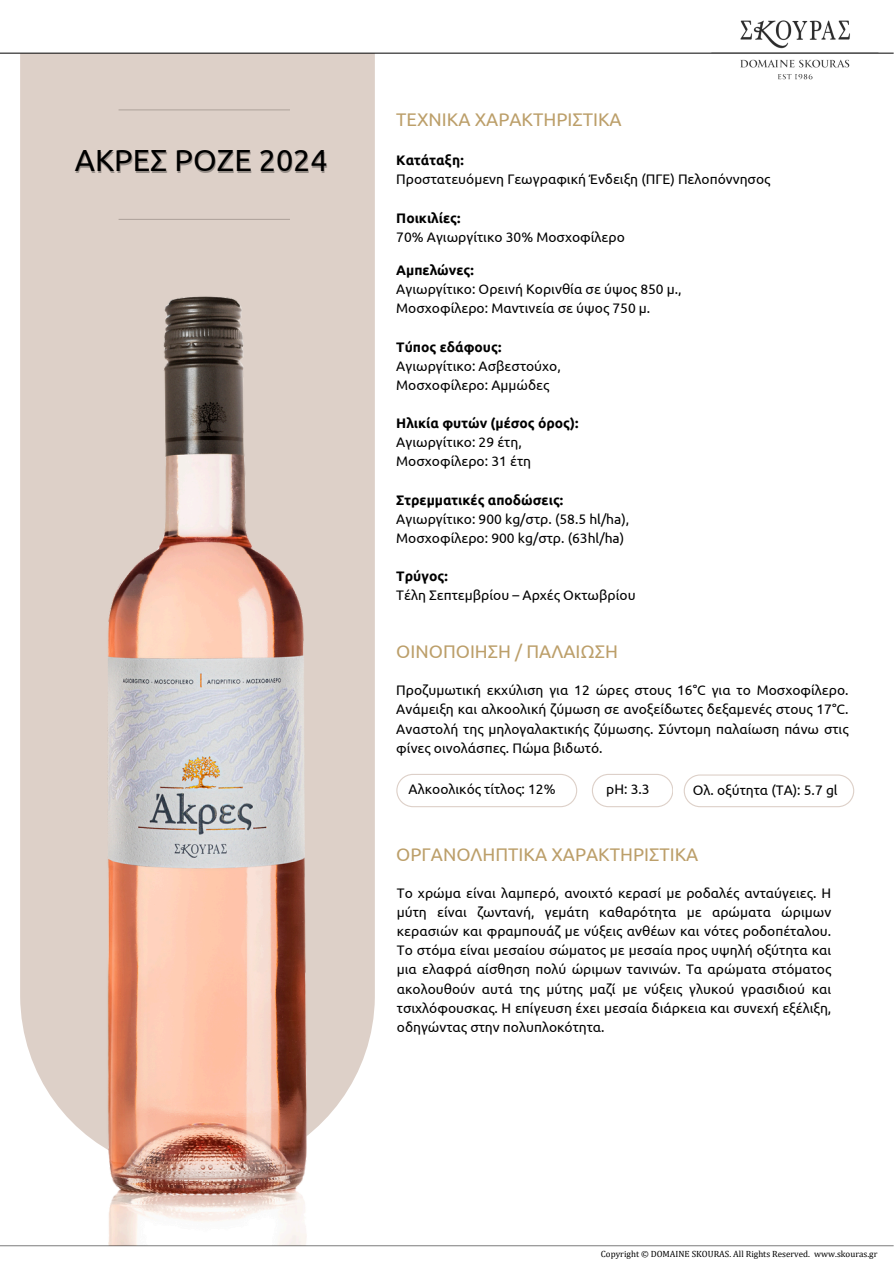
<style>
.page{position:relative;width:894px;height:1264px;background:#fff}
.page>*{position:absolute;margin:0;border:0;box-sizing:border-box;transform-origin:0 0}
.t1{font:30.45px "Ubuntu";color:#000}
.t2{font:18.3px "Ubuntu";color:#bc9f6a}
.t3{font:13.8px/19.2px "Ubuntu";color:#000}
.t4{font:9px "Cambria";color:#000}
.s1{font-weight:700}
</style>
<div class="page">
<div style="left:20px;top:54px;width:355px;height:1065px;background:#ddd0c8"></div>
<hr style="left:118px;top:219px;width:172px;height:1px;background:#4c423b">
<img style="left:695px;top:20px;width:198px;height:60px">
<hr style="left:118px;top:109px;width:172px;height:1px;background:#4c423b">
<hr style="left:0;top:53px;width:893px;height:1px;background:#000">
<svg style="left:396px;top:774px;width:181px;height:33px"></svg>
<svg style="left:683px;top:774px;width:171px;height:33px"></svg>
<svg style="left:592px;top:774px;width:80px;height:33px"></svg>
<img style="left:69px;top:263px;width:279px;height:982px">
<hr style="left:0;top:1245px;width:893px;height:1px;background:#000">
<h2 class="t2" style="left:396px;top:109px;width:227px">ΤΕΧΝΙΚΑ ΧΑΡΑΚΤΗΡΙΣΤΙΚΑ</h2>
<p class="t1" style="left:75px;top:143px;width:254px">ΑΚΡΕΣ ΡΟΖΕ 2024</p>
<p class="t3" style="left:396px;top:151px;width:375px"><span class="s1">Κατάταξη:<br></span>Προστατευόμενη Γεωγραφική Ένδειξη (ΠΓΕ) Πελοπόννησος</p>
<p class="t3" style="left:396px;top:208px;width:230px"><span class="s1">Ποικιλίες:<br></span>70% Αγιωργίτικο 30% Μοσχοφίλερο</p>
<h1 class="t3" style="left:396px;top:260px;width:287px"><span class="s1">Αμπελώνες:<br></span>Αγιωργίτικο: Ορεινή Κορινθία σε ύψος 850 μ.,<br>Μοσχοφίλερο: Μαντινεία σε ύψος 750 μ.</h1>
<p class="t3" style="left:396px;top:337px;width:166px"><span class="s1">Τύπος εδάφους:<br></span>Αγιωργίτικο: Ασβεστούχο,<br>Μοσχοφίλερο: Αμμώδες</p>
<h3 class="t3" style="left:396px;top:413px;width:184px"><span class="s1">Ηλικία φυτών (μέσος όρος):<br></span>Αγιωργίτικο: 29 έτη,<br>Μοσχοφίλερο: 31 έτη</h3>
<h3 class="t3" style="left:396px;top:490px;width:234px"><span class="s1">Στρεμματικές αποδώσεις:<br></span>Αγιωργίτικο: 900 kg/στρ. (58.5 hl/ha),<br>Μοσχοφίλερο: 900 kg/στρ. (63hl/ha)</h3>
<p class="t3" style="left:396px;top:566px;width:241px"><span class="s1">Τρύγος:<br></span>Τέλη Σεπτεμβρίου – Αρχές Οκτωβρίου</p>
<h2 class="t2" style="left:396px;top:640px;width:223px">ΟΙΝΟΠΟΙΗΣΗ / ΠΑΛΑΙΩΣΗ</h2>
<h3 class="t3" style="left:396px;top:680px;width:453px;text-align:justify">Προζυμωτική εκχύλιση για 12 ώρες στους 16°C για το Mοσχοφίλερο.<br>Ανάμειξη και αλκοολική ζύμωση σε ανοξείδωτες δεξαμενές στους 17°C.<br>Αναστολή της μηλογαλακτικής ζύμωσης. Σύντομη παλαίωση πάνω στις φίνες οινολάσπες. Πώμα βιδωτό.</h3>
<h3 class="t3" style="left:606px;top:779px;width:45px">pH: 3.3</h3>
<h3 class="t3" style="left:692px;top:780px;width:146px">Ολ. oξύτητα (TA): 5.7 gl</h3>
<h3 class="t3" style="left:408px;top:779px;width:148px">Αλκοολικός τίτλος: 12%</h3>
<h2 class="t2" style="left:396px;top:843px;width:303px">ΟΡΓΑΝΟΛΗΠΤΙΚΑ ΧΑΡΑΚΤΗΡΙΣΤΙΚΑ</h2>
<h3 class="t3" style="left:397px;top:883px;width:436px;text-align:justify">Το χρώμα είναι λαμπερό, ανοιχτό κερασί με ροδαλές ανταύγειες. Η μύτη είναι ζωντανή, γεμάτη καθαρότητα με αρώματα ώριμων κερασιών και φραμπουάζ με νύξεις ανθέων και νότες ροδοπέταλου.<br>Το στόμα είναι μεσαίου σώματος με μεσαία προς υψηλή οξύτητα και μια ελαφρά αίσθηση πολύ ώριμων τανινών. Τα αρώματα στόματος ακολουθούν αυτά της μύτης μαζί με νύξεις γλυκού γρασιδιού και τσιχλόφουσκας. Η επίγευση έχει μεσαία διάρκεια και συνεχή εξέλιξη, οδηγώντας στην πολυπλοκότητα.</h3>
<h3 class="t4" style="left:600px;top:1248px;width:278px">Copyright © DOMAINE SKOURAS. All Rights Reserved. www.skouras.gr</h3>
</div>
